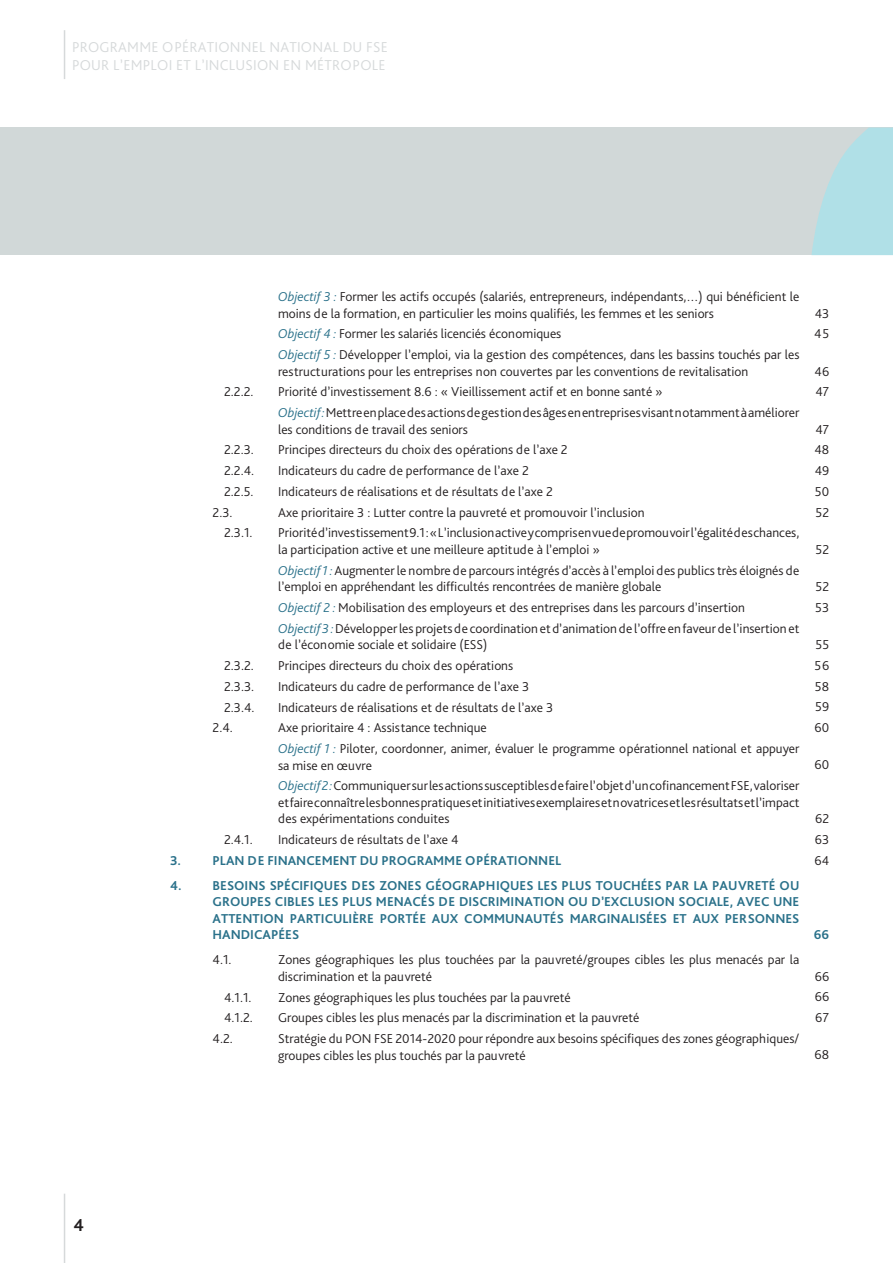
<style>
.page{position:relative;width:893px;height:1263px;background:#fff}
.page>*{position:absolute;margin:0;border:0;box-sizing:border-box;transform-origin:0 0}
.t1{font:700 18px "Bliss Pro";color:#231f20}
.t2{font:300 15px/18px "Bliss Pro";letter-spacing:.015em;color:#d6d9da}
.t3{font:300 13.5px/20.7px "Bliss Pro";color:#231f20}
.t4{font:700 13.5px/16.5px "Bliss Pro";color:#2a718a;text-align:justify}
.s1{font-style:italic;color:#2a718a}
</style>
<div class="page">
<hr style="left:64px;top:30px;width:1px;height:49px;background:#d6d9da">
<div style="left:0;top:128px;width:893px;height:127px;background:#d1d8d8"></div>
<svg style="left:811px;top:128px;width:82px;height:127px"></svg>
<hr style="left:64px;top:1194px;width:1px;height:69px;background:#d6d9da">
<p class="t2" style="left:72px;top:38px;width:317px">PROGRAMME OPÉRATIONNEL NATIONAL DU FSE<br>POUR L’EMPLOI ET L’INCLUSION EN MÉTROPOLE</p>
<h1 class="t1" style="left:74px;top:1213px;width:12px">4</h1>
<p class="t3" style="left:278px;top:288px;width:523px;line-height:16.5px"><span class="s1">Objectif 3 :</span> Former les actifs occupés (salariés, entrepreneurs, indépendants,…) qui bénéficient le moins de la formation, en particulier les moins qualifiés, les femmes et les seniors</p>
<p class="t3" style="left:278px;top:323px;width:523px"><span class="s1">Objectif 4 :</span> Former les salariés licenciés économiques<br><span class="s1">Objectif 5 :</span> Développer l’emploi, via la gestion des compétences, dans les bassins touchés par les</p>
<p class="t3" style="left:278px;top:361px;width:472px">restructurations pour les entreprises non couvertes par les conventions de revitalisation</p>
<p class="t3" style="left:224px;top:381px;width:31px">2.2.2.</p>
<p class="t3" style="left:278px;top:381px;width:523px">Priorité d’investissement 8.6 : « Vieillissement actif et en bonne santé »<br><span class="s1">Objectif :</span> Mettre en place des actions de gestion des âges en entreprises visant notamment à améliorer</p>
<p class="t3" style="left:278px;top:419px;width:191px">les conditions de travail des seniors</p>
<p class="t3" style="left:224px;top:439px;width:31px">2.2.3.</p>
<p class="t3" style="left:278px;top:439px;width:291px">Principes directeurs du choix des opérations de l’axe 2</p>
<p class="t3" style="left:224px;top:460px;width:32px">2.2.4.</p>
<p class="t3" style="left:278px;top:460px;width:252px">Indicateurs du cadre de performance de l’axe 2</p>
<p class="t3" style="left:224px;top:481px;width:31px">2.2.5.</p>
<p class="t3" style="left:278px;top:481px;width:276px">Indicateurs de réalisations et de résultats de l’axe 2</p>
<p class="t3" style="left:213px;top:502px;width:21px">2.3.</p>
<p class="t3" style="left:278px;top:502px;width:368px">Axe prioritaire 3 : Lutter contre la pauvreté et promouvoir l’inclusion</p>
<p class="t3" style="left:224px;top:522px;width:30px">2.3.1.</p>
<p class="t3" style="left:278px;top:524px;width:523px;line-height:16.5px">Priorité d’investissement 9.1 : « L’inclusion active y compris en vue de promouvoir l’égalité des chances, la participation active et une meilleure aptitude à l’emploi »</p>
<p class="t3" style="left:278px;top:562px;width:523px;line-height:16.5px"><span class="s1">Objectif 1 :</span> Augmenter le nombre de parcours intégrés d’accès à l’emploi des publics très éloignés de l’emploi en appréhendant les difficultés rencontrées de manière globale</p>
<p class="t3" style="left:278px;top:597px;width:523px"><span class="s1">Objectif 2 :</span> Mobilisation des employeurs et des entreprises dans les parcours d’insertion<br><span class="s1">Objectif 3 :</span> Développer les projets de coordination et d’animation de l’offre en faveur de l’insertion et</p>
<p class="t3" style="left:278px;top:634px;width:211px">de l’économie sociale et solidaire (ESS)</p>
<p class="t3" style="left:224px;top:655px;width:31px">2.3.2.</p>
<p class="t3" style="left:278px;top:655px;width:237px">Principes directeurs du choix des opérations</p>
<p class="t3" style="left:224px;top:676px;width:32px">2.3.3.</p>
<p class="t3" style="left:278px;top:676px;width:253px">Indicateurs du cadre de performance de l’axe 3</p>
<p class="t3" style="left:224px;top:696px;width:32px">2.3.4.</p>
<p class="t3" style="left:278px;top:696px;width:277px">Indicateurs de réalisations et de résultats de l’axe 3</p>
<p class="t3" style="left:213px;top:717px;width:22px">2.4.</p>
<p class="t3" style="left:278px;top:717px;width:523px">Axe prioritaire 4 : Assistance technique<br><span class="s1">Objectif 1 :</span> Piloter, coordonner, animer, évaluer le programme opérationnel national et appuyer</p>
<p class="t3" style="left:278px;top:754px;width:523px">sa mise en œuvre<br><span class="s1">Objectif 2 :</span> Communiquer sur les actions susceptibles de faire l’objet d’un cofinancement FSE, valoriser</p>
<p class="t3" style="left:278px;top:794px;width:523px;line-height:16.5px">et faire connaître les bonnes pratiques et initiatives exemplaires et novatrices et les résultats et l’impact des expérimentations conduites</p>
<p class="t3" style="left:224px;top:829px;width:30px">2.4.1.</p>
<p class="t3" style="left:278px;top:829px;width:182px">Indicateurs de résultats de l’axe 4</p>
<p class="t4" style="left:170px;top:852px;width:393px">3. PLAN DE FINANCEMENT DU PROGRAMME OPÉRATIONNEL</p>
<p class="t4" style="left:213px;top:877px;width:588px;text-indent:-43px">4. BESOINS SPÉCIFIQUES DES ZONES GÉOGRAPHIQUES LES PLUS TOUCHÉES PAR LA PAUVRETÉ OU GROUPES CIBLES LES PLUS MENACÉS DE DISCRIMINATION OU D’EXCLUSION SOCIALE, AVEC UNE ATTENTION PARTICULIÈRE PORTÉE AUX COMMUNAUTÉS MARGINALISÉES ET AUX PERSONNES HANDICAPÉES</p>
<p class="t3" style="left:213px;top:949px;width:20px">4.1.</p>
<p class="t3" style="left:278px;top:951px;width:523px;line-height:16.5px">Zones géographiques les plus touchées par la pauvreté/groupes cibles les plus menacés par la discrimination et la pauvreté</p>
<p class="t3" style="left:224px;top:986px;width:29px">4.1.1.</p>
<p class="t3" style="left:278px;top:986px;width:294px">Zones géographiques les plus touchées par la pauvreté</p>
<p class="t3" style="left:224px;top:1007px;width:30px">4.1.2.</p>
<p class="t3" style="left:278px;top:1007px;width:363px">Groupes cibles les plus menacés par la discrimination et la pauvreté</p>
<p class="t3" style="left:213px;top:1028px;width:22px">4.2.</p>
<p class="t3" style="left:278px;top:1030px;width:523px;line-height:16.5px">Stratégie du PON FSE 2014-2020 pour répondre aux besoins spécifiques des zones géographiques/ groupes cibles les plus touchés par la pauvreté</p>
<p class="t3" style="left:814px;top:302px;width:16px">43<br>45</p>
<p class="t3" style="left:815px;top:360px;width:16px">46<br>47</p>
<p class="t3" style="left:814px;top:418px;width:16px;text-align:justify">47<br>48<br>49<br>50<br>52</p>
<p class="t3" style="left:816px;top:539px;width:15px">52</p>
<p class="t3" style="left:815px;top:576px;width:15px">52<br>53</p>
<p class="t3" style="left:814px;top:634px;width:16px;text-align:justify">55<br>56<br>58<br>59<br>60</p>
<p class="t3" style="left:814px;top:754px;width:16px">60</p>
<p class="t3" style="left:815px;top:808px;width:16px;text-align:justify">62<br>63<br>64</p>
<p class="t4" style="left:814px;top:926px;width:17px">66</p>
<p class="t3" style="left:815px;top:965px;width:16px;text-align:justify">66<br>66<br>67</p>
<p class="t3" style="left:815px;top:1044px;width:16px">68</p>
</div>
